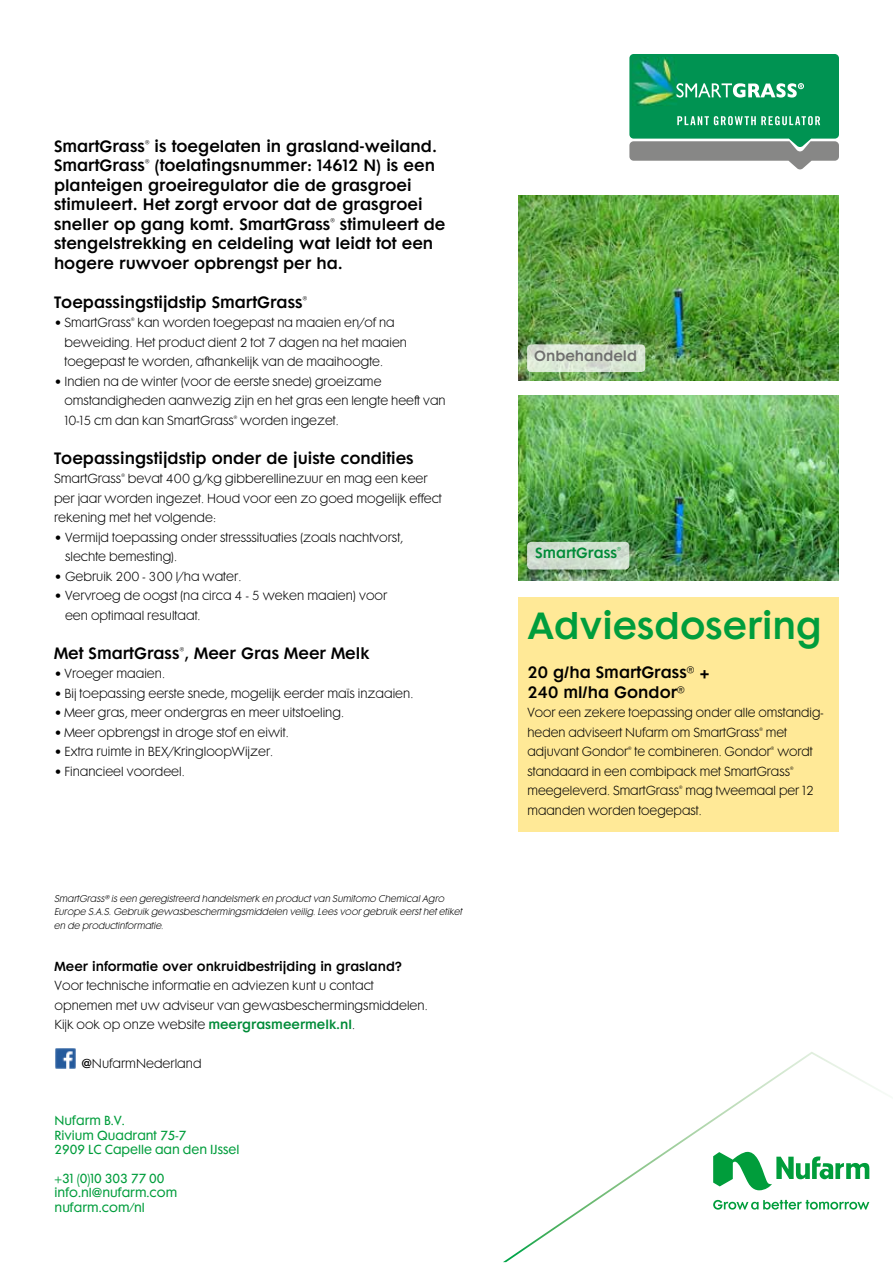
<style>
.page{position:relative;width:893px;height:1263px;background:#fff}
.page>*{position:absolute;margin:0;border:0;box-sizing:border-box;transform-origin:0 0}
.t1{font:34.5px "Futura Maxi CG Demi";color:#009d3c}
.t2{font:15px/19.5px "Futura Maxi CG Demi";color:#000}
.t3{font:13.5px "Futura Maxi CG Demi";color:#6f6f6e}
.t4{font:13.5px "Futura Maxi CG Demi";color:#008b38}
.t5{font:12px/19.5px "Futura Maxi CG Light";color:#000}
.t6{font:12px/14.4px "Futura Maxi CG Book";color:#009d3c}
.t7{font:12px "Futura Maxi CG Demi";color:#000}
.t8{font:italic 9px/13.5px "Futura Maxi CG Light";color:#000}
.s1{font-family:"Futura Maxi CG Demi";color:#008b38}
.s2{font-family:"Futura";font-weight:500}
</style>
<div class="page">
<svg style="left:629px;top:54px;width:210px;height:115px;background:#42a378"></svg>
<img style="left:519px;top:196px;width:320px;height:184px">
<img style="left:519px;top:395px;width:320px;height:185px">
<svg style="left:527px;top:344px;width:118px;height:28px;background:#d7e3d1"></svg>
<div style="left:527px;top:542px;width:102px;height:27px;background:#cfdece;border-radius:4px"></div>
<svg style="left:503px;top:1052px;width:379px;height:210px"></svg>
<div style="left:691px;top:1137px;width:201px;height:95px;background:#fff"></div>
<svg style="left:713px;top:1152px;width:156px;height:57px"></svg>
<img style="left:55px;top:1048px;width:21px;height:21px">
<div style="left:519px;top:597px;width:320px;height:235px;background:#ffe997"></div>
<p class="t2" style="left:54px;top:137px;width:393px">SmartGrass<sup>®</sup> is toegelaten in grasland-weiland.<br>SmartGrass<sup>®</sup> (toelatingsnummer: 14612 N) is een planteigen groeiregulator die de grasgroei stimuleert. Het zorgt ervoor dat de grasgroei sneller op gang komt. SmartGrass<sup>®</sup> stimuleert de stengelstrekking en celdeling wat leidt tot een hogere ruwvoer opbrengst per ha.</p>
<p class="t2" style="left:54px;top:293px;width:255px">Toepassingstijdstip SmartGrass<sup>®</sup></p>
<p class="t5" style="left:65px;top:313px;width:344px;text-indent:-11px">• SmartGrass<sup>®</sup> kan worden toegepast na maaien en/of na beweiding. Het product dient 2 tot 7 dagen na het maaien toegepast te worden, afhankelijk van de maaihoogte.</p>
<p class="t5" style="left:64px;top:371px;width:383px;text-indent:-10px">• Indien na de winter (voor de eerste snede) groeizame omstandigheden aanwezig zijn en het gras een lengte heeft van<br>10-15 cm dan kan SmartGrass<sup>®</sup> worden ingezet.</p>
<p class="t2" style="left:54px;top:449px;width:361px">Toepassingstijdstip onder de juiste condities</p>
<p class="t5" style="left:54px;top:469px;width:389px">SmartGrass<sup>®</sup> bevat 400 g/kg gibberellinezuur en mag een keer per jaar worden ingezet. Houd voor een zo goed mogelijk effect rekening met het volgende:</p>
<p class="t5" style="left:65px;top:527px;width:340px;text-indent:-11px">• Vermijd toepassing onder stresssituaties (zoals nachtvorst, slechte bemesting).</p>
<p class="t5" style="left:54px;top:566px;width:189px">• Gebruik 200 - 300 l/ha water.</p>
<p class="t5" style="left:65px;top:586px;width:324px;text-indent:-11px">• Vervroeg de oogst (na circa 4 - 5 weken maaien) voor een optimaal resultaat.</p>
<p class="t2" style="left:54px;top:644px;width:317px">Met SmartGrass<sup>®</sup>, Meer Gras Meer Melk</p>
<p class="t5" style="left:54px;top:664px;width:113px">• Vroeger maaien.</p>
<p class="t5" style="left:54px;top:683px;width:361px">• Bij toepassing eerste snede, mogelijk eerder maïs inzaaien.</p>
<p class="t5" style="left:54px;top:703px;width:292px">• Meer gras, meer ondergras en meer uitstoeling.</p>
<p class="t5" style="left:54px;top:722px;width:236px">• Meer opbrengst in droge stof en eiwit.</p>
<p class="t5" style="left:54px;top:742px;width:221px">• Extra ruimte in BEX/KringloopWijzer.</p>
<p class="t5" style="left:54px;top:761px;width:132px">• Financieel voordeel.</p>
<p class="t8" style="left:54px;top:892px;width:411px">SmartGrass® is een geregistreerd handelsmerk en productvan Sumitomo ChemicalAgro<br>Europe S.A.S.Gebruik gewasbeschermingsmiddelen veilig.Lees voorgebruik eersthetetiket en de productinformatie.</p>
<p class="t7" style="left:55px;top:959px;width:349px">Meer informatie over onkruidbestrijding in grasland?</p>
<p class="t5" style="left:55px;top:976px;width:374px">Voor technische informatie en adviezen kunt u contact opnemen met uw adviseur van gewasbeschermingsmiddelen.<br>Kijk ook op onze website <span class="s1">meergrasmeermelk.nl</span>.</p>
<p class="t5" style="left:81px;top:1054px;width:122px"><span class="s2">@</span>NufarmNederland</p>
<p class="t6" style="left:55px;top:1114px;width:186px">Nufarm B.V.<br>Rivium Quadrant 75-7<br>2909 LC Capelle aan den IJssel</p>
<p class="t6" style="left:55px;top:1172px;width:124px">+31 (0)10 303 77 00 info.nl<span class="s2">@</span>nufarm.com nufarm.com⁄nl</p>
<p class="t3" style="left:534px;top:348px;width:104px">Onbehandeld</p>
<p class="t4" style="left:535px;top:544px;width:87px">SmartGrass<sup>®</sup></p>
<h1 class="t1" style="left:527px;top:605px;width:296px">Adviesdosering</h1>
<p class="t2" style="left:527px;top:663px;width:184px">20 g/ha SmartGrass® +<br>240 ml/ha Gondor®</p>
<p class="t5" style="left:527px;top:703px;width:297px">Voor een zekere toepassing onder alle omstandig&shy;heden adviseert Nufarm om SmartGrass<sup>®</sup> met adjuvant Gondor<sup>®</sup> te combineren. Gondor<sup>®</sup> wordt standaard in een combipack met SmartGrass<sup>® </sup>meegeleverd. SmartGrass<sup>®</sup> mag tweemaal per 12 maanden worden toegepast.</p>
</div>
